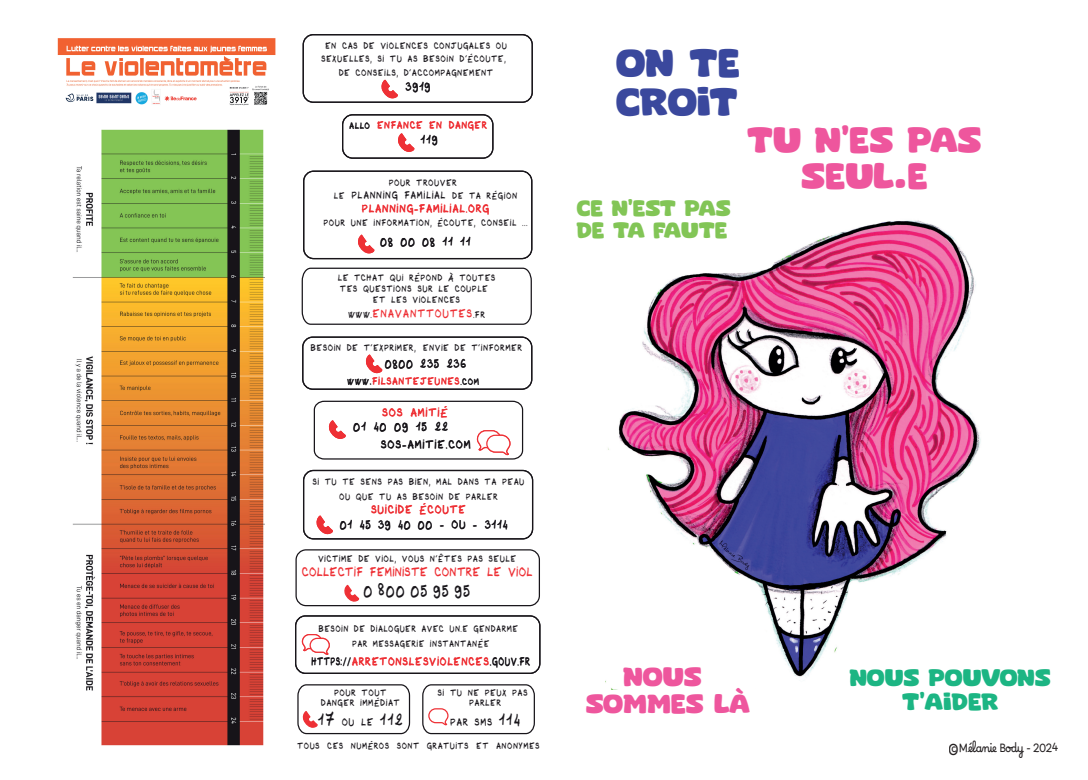
<style>
.page{position:relative;width:1088px;height:780px;background:#fff}
.page>*{position:absolute;margin:0;border:0;box-sizing:border-box;transform-origin:0 0}
.t1{font:32.75px/39.4px "Super Comic";color:#3a489d}
.t2{font:30px/36px "Super Comic";color:#ee569d;text-align:center}
.t3{font:22.38px/26.9px "Super Comic";color:#ee569d;text-align:center}
.t4{font:20px "My Script Fontmelanie";letter-spacing:.11em;color:#18151a;scale:.83 1}
.t5{font:19.88px/23.9px "Super Comic";color:#1cb583;text-align:center}
.t6{font:18.62px/22.4px "Super Comic";color:#82c556}
.t7{font:16.5px "My Script Fontmelanie";letter-spacing:.06em;color:#ee3035;scale:.83 1}
.t8{font:15px "My Script Fontmelanie";letter-spacing:.11em;color:#18151a;scale:.83 1}
.t9{font:15px "My Script Fontmelanie";letter-spacing:.11em;color:#ee3035;scale:.81 1}
.t10{font:15px "My Script Fontmelanie";letter-spacing:.11em;color:#ee3035;scale:.83 1}
.t11{font:15px/18px "My Script Fontmelanie";letter-spacing:.11em;color:#18151a;scale:.86 1}
.t12{font:15px "My Script Fontmelanie";letter-spacing:.11em;color:#ee3035;scale:.86 1}
.t13{font:14.75px "My Script Fontmelanie";letter-spacing:.11em;color:#ee3035;scale:.83 1}
.t14{font:13.25px "My Script Fontmelanie";letter-spacing:.11em;color:#ee3035;scale:.83 1}
.t15{font:13.25px "My Script Fontmelanie";letter-spacing:.11em;color:#18151a;scale:.83 1}
.t16{font:11.62px/10.8px "My Script Fontmelanie";letter-spacing:.11em;color:#18151a;text-align:center;scale:.83 1}
.t17{font:11.62px/14.8px "My Script Fontmelanie";letter-spacing:.11em;color:#18151a;text-align:center;scale:.81 1}
.t18{font:11.62px "Borel";letter-spacing:-.055em;color:#231f20;scale:.91 1}
.t19{font:11.38px "My Script Fontmelanie";letter-spacing:.11em;color:#18151a;scale:.83 1}
.s1{font-size:11.62px;color:#18151a}
.s2{font-size:11.62px}
.s3{font-size:14.75px;color:#18151a}
.s4{color:#18151a}
.s5{font-size:13.25px}
.s6{font-size:20px}
.s7{font-size:15.38px}
</style>
<div class="page">
<svg style="left:316px;top:515px;width:17px;height:19px"></svg>
<div style="left:303px;top:470px;width:230px;height:69px;border:1px solid #18151a;border-radius:10px"></div>
<svg style="left:366px;top:354px;width:17px;height:19px"></svg>
<div style="left:302px;top:336px;width:230px;height:54px;border:1px solid #18151a;border-radius:10px"></div>
<svg style="left:381px;top:79px;width:17px;height:20px"></svg>
<div style="left:303px;top:34px;width:230px;height:69px;border:1px solid #18151a;border-radius:10px"></div>
<svg style="left:301px;top:634px;width:29px;height:21px"></svg>
<div style="left:295px;top:615px;width:245px;height:59px;border:1px solid #18151a;border-radius:10px"></div>
<svg style="left:358px;top:234px;width:17px;height:20px"></svg>
<div style="left:303px;top:170px;width:229px;height:89px;border:1px solid #18151a;border-radius:10px"></div>
<svg style="left:398px;top:133px;width:17px;height:19px"></svg>
<div style="left:342px;top:114px;width:151px;height:45px;border:1px solid #18151a;border-radius:10px"></div>
<svg style="left:313px;top:400px;width:211px;height:60px"></svg>
<svg style="left:422px;top:684px;width:113px;height:50px"></svg>
<svg style="left:344px;top:584px;width:16px;height:18px"></svg>
<div style="left:295px;top:549px;width:245px;height:57px;border:1px solid #18151a;border-radius:10px"></div>
<svg style="left:301px;top:267px;width:231px;height:58px"></svg>
<svg style="left:297px;top:684px;width:114px;height:50px"></svg>
<img style="left:57px;top:38px;width:219px;height:68px">
<img style="left:72px;top:129px;width:193px;height:617px">
<img style="left:605px;top:220px;width:376px;height:469px">
<svg style="left:711px;top:611px;width:140px;height:78px"></svg>
<p class="t16" style="left:321px;top:39px;width:225px;line-height:13.5px">EN CAS DE VIOLENCES CONJUGALES OU<br>SEXUELLES, SI TU AS BESOIN D’ÉCOUTE,<br>DE CONSEILS, D’ACCOMPAGNEMENT</p>
<p class="t8" style="left:406px;top:78px;width:31px">3919</p>
<p class="t14" style="left:349px;top:118px;width:167px"><span class="s1">ALLO</span> ENFANCE EN DANGER</p>
<p class="t8" style="left:421px;top:131px;width:21px">119</p>
<p class="t16" style="left:389px;top:177px;width:83px">POUR TROUVER</p>
<p class="t15" style="left:334px;top:188px;width:222px"><span class="s2">LE</span> PLANNING FAMILIAL <span class="s2">DE TA RÉGION</span></p>
<p class="t16" style="left:324px;top:218px;width:246px">POUR UNE INFORMATION, ÉCOUTE, CONSEIL ...</p>
<p class="t13" style="left:362px;top:200px;width:154px">PLANNING-FAMILIAL.ORG</p>
<p class="t8" style="left:381px;top:232px;width:110px">08 00 08 11 11</p>
<p class="t16" style="left:338px;top:273px;width:191px">LE TCHAT QUI RÉPOND À TOUTES<br>TES QUESTIONS SUR LE COUPLE<br>ET LES VIOLENCES</p>
<p class="t10" style="left:348px;top:305px;width:166px"><span class="s1">WWW.</span>ENAVANTTOUTES<span class="s1">.FR</span></p>
<p class="t16" style="left:311px;top:343px;width:256px">BESOIN DE T’EXPRIMER, ENVIE DE T’INFORMER</p>
<p class="t8" style="left:385px;top:355px;width:99px">0800 235 236</p>
<p class="t14" style="left:347px;top:373px;width:160px"><span class="s1">WWW</span><span class="s3">.</span>FILSANTEJEUNES<span class="s1">.COM</span></p>
<p class="t12" style="left:382px;top:404px;width:77px">SOS AMITIÉ</p>
<p class="t11" style="left:381px;top:418px;width:105px;text-indent:-28px">01 40 09 15 22<br>SOS-AMITIE.COM</p>
<p class="t16" style="left:313px;top:474px;width:256px;line-height:14.8px">SI TU TE SENS PAS BIEN, MAL DANS TA PEAU<br>OU QUE TU AS BESOIN DE PARLER</p>
<p class="t10" style="left:371px;top:501px;width:115px">SUICIDE ÉCOUTE</p>
<p class="t8" style="left:340px;top:516px;width:203px">01 45 39 40 00 - OU - 3114</p>
<p class="t16" style="left:318px;top:553px;width:239px">VICTIME DE VIOL, VOUS N’ÊTES PAS SEULE</p>
<h3 class="t4" style="left:364px;top:579px;width:129px">0 800 05 95 95</h3>
<h3 class="t7" style="left:302px;top:562px;width:279px">COLLECTIF FEMINISTE CONTRE LE VIOL</h3>
<p class="t17" style="left:319px;top:621px;width:247px">BESOIN DE DIALOGUER AVEC UN.E GENDARME<br>PAR MESSAGERIE INSTANTANÉE</p>
<p class="t9" style="left:312px;top:652px;width:271px"><span class="s4">HTTPS://</span>ARRETONSLESVIOLENCES<span class="s4">.GOUV.FR</span></p>
<p class="t16" style="left:321px;top:687px;width:96px">POUR TOUT<br>DANGER IMMÉDIAT</p>
<h3 class="t4" style="left:318px;top:708px;width:103px">17 <span class="s5">OU LE</span> 112</h3>
<p class="t16" style="left:438px;top:687px;width:109px">SI TU NE PEUX PAS<br>PARLER</p>
<p class="t15" style="left:451px;top:714px;width:85px">PAR SMS <span class="s6">114</span></p>
<p class="t19" style="left:297px;top:739px;width:293px">TOUS CES NUMÉROS SONT GRATUITS ET ANONYMES</p>
<h1 class="t1" style="left:616px;top:41px;width:125px">ON TE<br>CROIT</h1>
<h3 class="t6" style="left:577px;top:196px;width:155px">CE N’EST PAS<br>DE TA FAUTE</h3>
<h2 class="t2" style="left:747px;top:121px;width:236px">TU N’ES PAS<br>SEUL.E</h2>
<h3 class="t3" style="left:586px;top:662px;width:166px">NOUS<br>SOMMES LÀ</h3>
<h3 class="t5" style="left:850px;top:664px;width:203px">NOUS POUVONS<br>T’AIDER</h3>
<p class="t18" style="left:949px;top:740px;width:121px"><span class="s7">O</span>c Mélanie Body - 2024</p>
</div>
